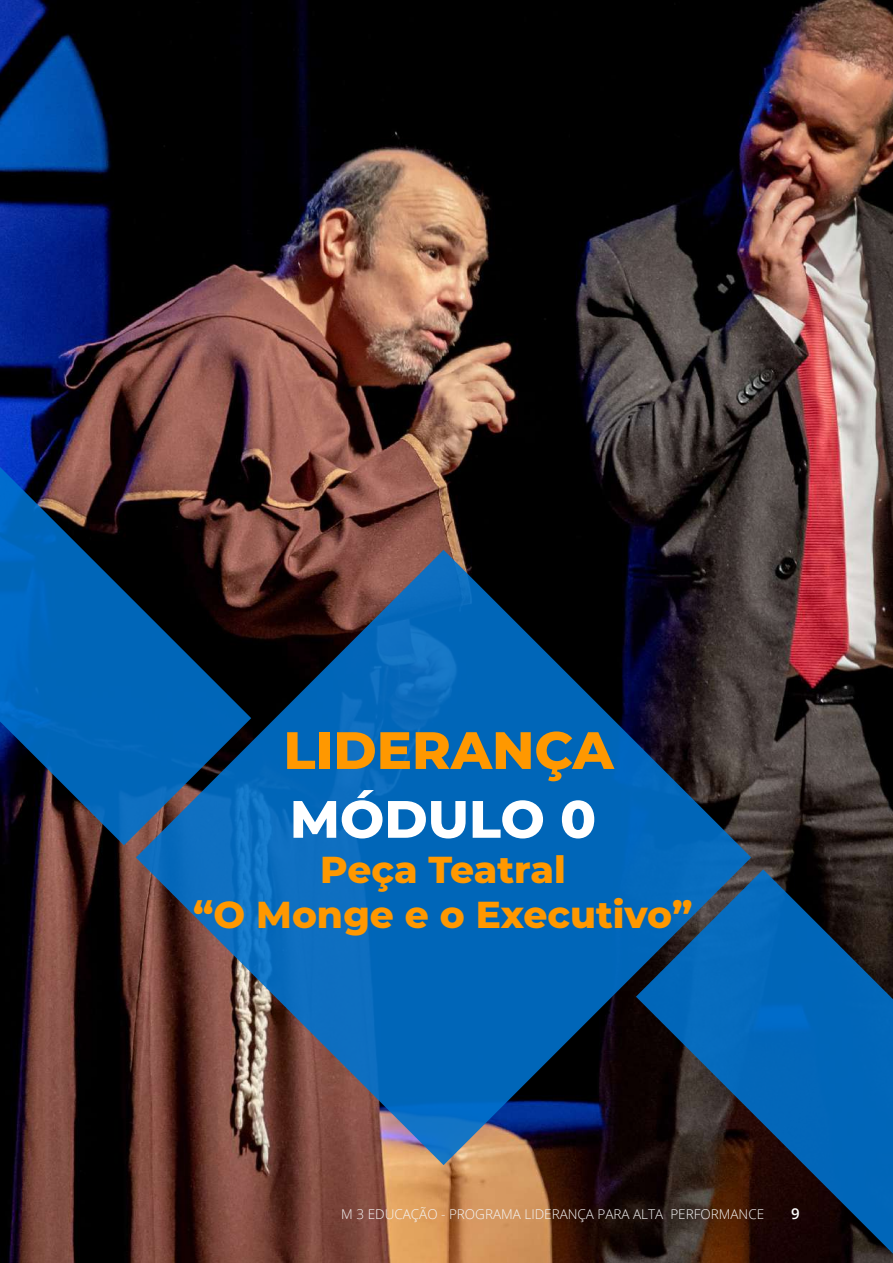
<style>
.page{position:relative;width:893px;height:1263px;background:#fff}
.page>*{position:absolute;margin:0;border:0;box-sizing:border-box;transform-origin:0 0}
.t1{font:800 52.5px "Montserrat";color:#ff9800}
.t2{font:800 52.5px "Montserrat";color:#fff}
.t3{font:800 37.5px/45px "Montserrat";color:#ff9800;text-align:center}
.t4{font:600 15px "Open Sans";color:#fff}
.t5{font:300 13.5px "Open Sans";color:#f5f5f6}
</style>
<div class="page">
<img style="left:0;top:0;width:893px;height:1263px">
<svg style="left:136px;top:550px;width:615px;height:615px"></svg>
<svg style="left:636px;top:869px;width:257px;height:394px;fill:#0766b8"></svg>
<svg style="left:0;top:467px;width:251px;height:378px"></svg>
<h1 class="t1" style="left:283px;top:712px;width:332px">LIDERANÇA</h1>
<h1 class="t2" style="left:290px;top:781px;width:308px">MÓDULO 0</h1>
<h2 class="t3" style="left:193px;top:845px;width:501px">Peça Teatral<br>“O Monge e o Executivo”</h2>
<p class="t5" style="left:341px;top:1205px;width:424px">M 3 EDUCAÇÃO - PROGRAMA LIDERANÇA PARA ALTA PERFORMANCE</p>
<p class="t4" style="left:791px;top:1203px;width:10px">9</p>
</div>
